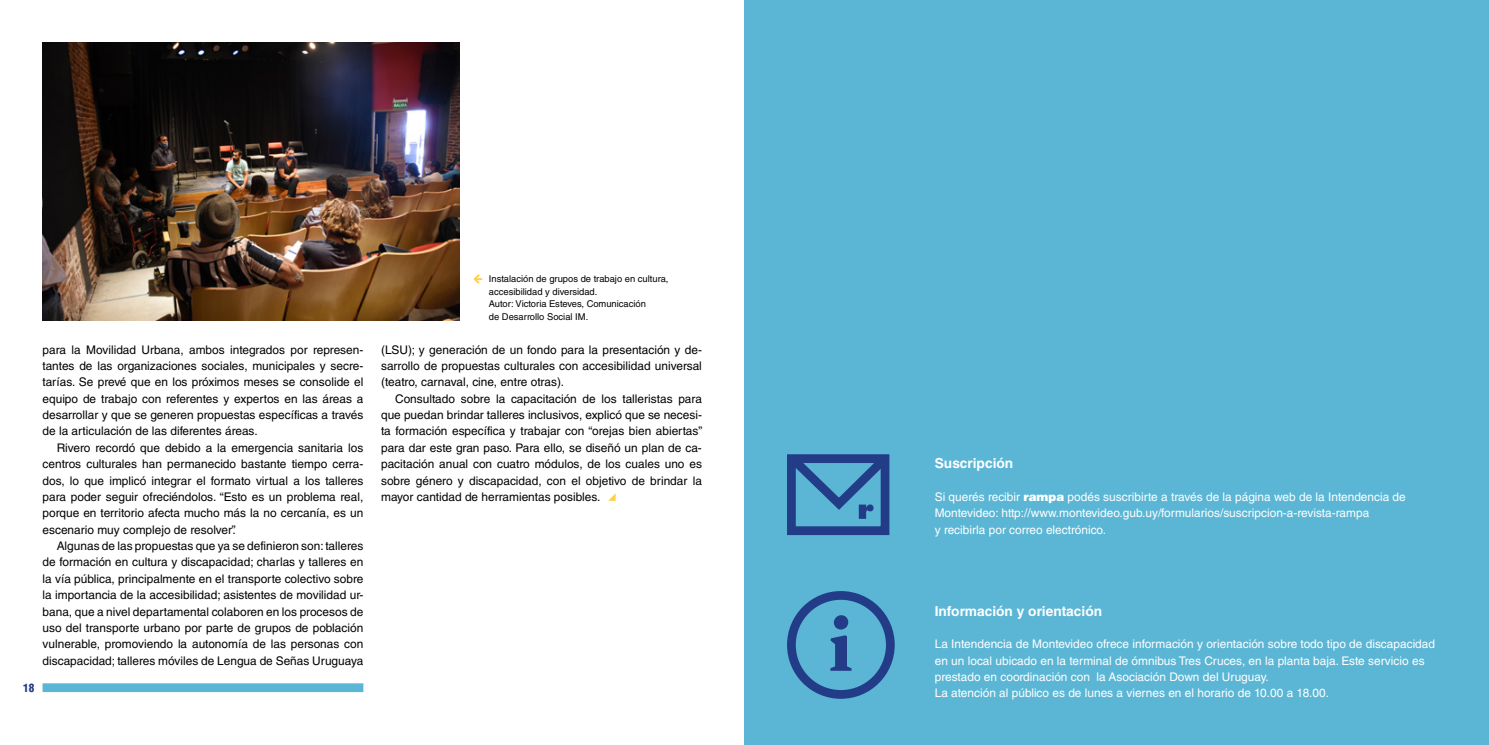
<style>
.page{position:relative;width:1489px;height:745px;background:#fff}
.page>*{position:absolute;margin:0;border:0;box-sizing:border-box;transform-origin:0 0}
.t1{font:700 13.75px "Helvetica LT Std";color:#fff}
.t2{font:11.88px/16.4px "Helvetica LT Std";color:#000;text-align:justify}
.t3{font:11.88px/16.4px "Helvetica LT Std";color:#fff}
.t4{font:900 condensed 11.25px "Helvetica LT Std";color:#233c88}
.t5{font:9.38px/12.5px "Helvetica LT Std";color:#000}
.s1{font-weight:900}
</style>
<div class="page">
<div style="left:43px;top:682px;width:320px;height:9px;background:#5bb6d5"></div>
<svg style="left:473px;top:274px;width:9px;height:10px"></svg>
<img style="left:43px;top:43px;width:416px;height:277px">
<svg style="left:609px;top:494px;width:6px;height:6px"></svg>
<div style="left:744px;top:0;width:744px;height:744px;background:#5bb6d5"></div>
<div style="left:787px;top:590px;width:107px;height:108px;border:9px solid #233c88;border-radius:50%"></div>
<svg style="left:830px;top:615px;width:21px;height:55px"></svg>
<div style="left:787px;top:454px;width:102px;height:80px;border:9px solid #233c88"></div>
<svg style="left:787px;top:454px;width:103px;height:64px"></svg>
<p class="t4" style="left:23px;top:679px;width:13px">18</p>
<p class="t2" style="left:43px;top:341px;width:322px">para la Movilidad Urbana, ambos integrados por represen&shy;tantes de las organizaciones sociales, municipales y secre&shy;tarías. Se prevé que en los próximos meses se consolide el equipo de trabajo con referentes y expertos en las áreas a desarrollar y que se generen propuestas específicas a través de la articulación de las diferentes áreas.</p>
<p class="t2" style="left:43px;top:439px;width:322px;text-indent:14px">Rivero recordó que debido a la emergencia sanitaria los centros culturales han permanecido bastante tiempo cerra&shy;dos, lo que implicó integrar el formato virtual a los talleres para poder seguir ofreciéndolos. “Esto es un problema real, porque en territorio afecta mucho más la no cercanía, es un escenario muy complejo de resolver”.</p>
<p class="t2" style="left:43px;top:537px;width:322px;text-indent:14px">Algunas de las propuestas que ya se definieron son: talleres de formación en cultura y discapacidad; charlas y talleres en la vía pública, principalmente en el transporte colectivo sobre la importancia de la accesibilidad; asistentes de movilidad ur&shy;bana, que a nivel departamental colaboren en los procesos de uso del transporte urbano por parte de grupos de población vulnerable, promoviendo la autonomía de las personas con discapacidad; talleres móviles de Lengua de Señas Uruguaya</p>
<p class="t5" style="left:489px;top:272px;width:181px">Instalación de grupos de trabajo en cultura, accesibilidad y diversidad.<br>Autor: Victoria Esteves, Comunicación<br>de Desarrollo Social IM.</p>
<p class="t2" style="left:381px;top:341px;width:322px">(LSU); y generación de un fondo para la presentación y de&shy;sarrollo de propuestas culturales con accesibilidad universal (teatro, carnaval, cine, entre otras).</p>
<p class="t2" style="left:381px;top:390px;width:323px;text-indent:14px">Consultado sobre la capacitación de los talleristas para que puedan brindar talleres inclusivos, explicó que se necesi&shy;ta formación específica y trabajar con “orejas bien abiertas” para dar este gran paso. Para ello, se diseñó un plan de ca&shy;pacitación anual con cuatro módulos, de los cuales uno es sobre género y discapacidad, con el objetivo de brindar la mayor cantidad de herramientas posibles.</p>
<p class="t1" style="left:934px;top:454px;width:80px">Suscripción</p>
<p class="t3" style="left:934px;top:488px;width:472px">Si querés recibir <span class="s1">rampa</span> podés suscribirte a través de la página web de la Intendencia de<br>Montevideo: http://www.montevideo.gub.uy/formularios/suscripcion-a-revista-rampa<br>y recibirla por correo electrónico.</p>
<p class="t1" style="left:934px;top:602px;width:169px">Información y orientación</p>
<p class="t3" style="left:934px;top:635px;width:502px">La Intendencia de Montevideo ofrece información y orientación sobre todo tipo de discapacidad en un local ubicado en la terminal de ómnibus Tres Cruces, en la planta baja. Este servicio es prestado en coordinación con la Asociación Down del Uruguay.<br>La atención al público es de lunes a viernes en el horario de 10.00 a 18.00.</p>
</div>
